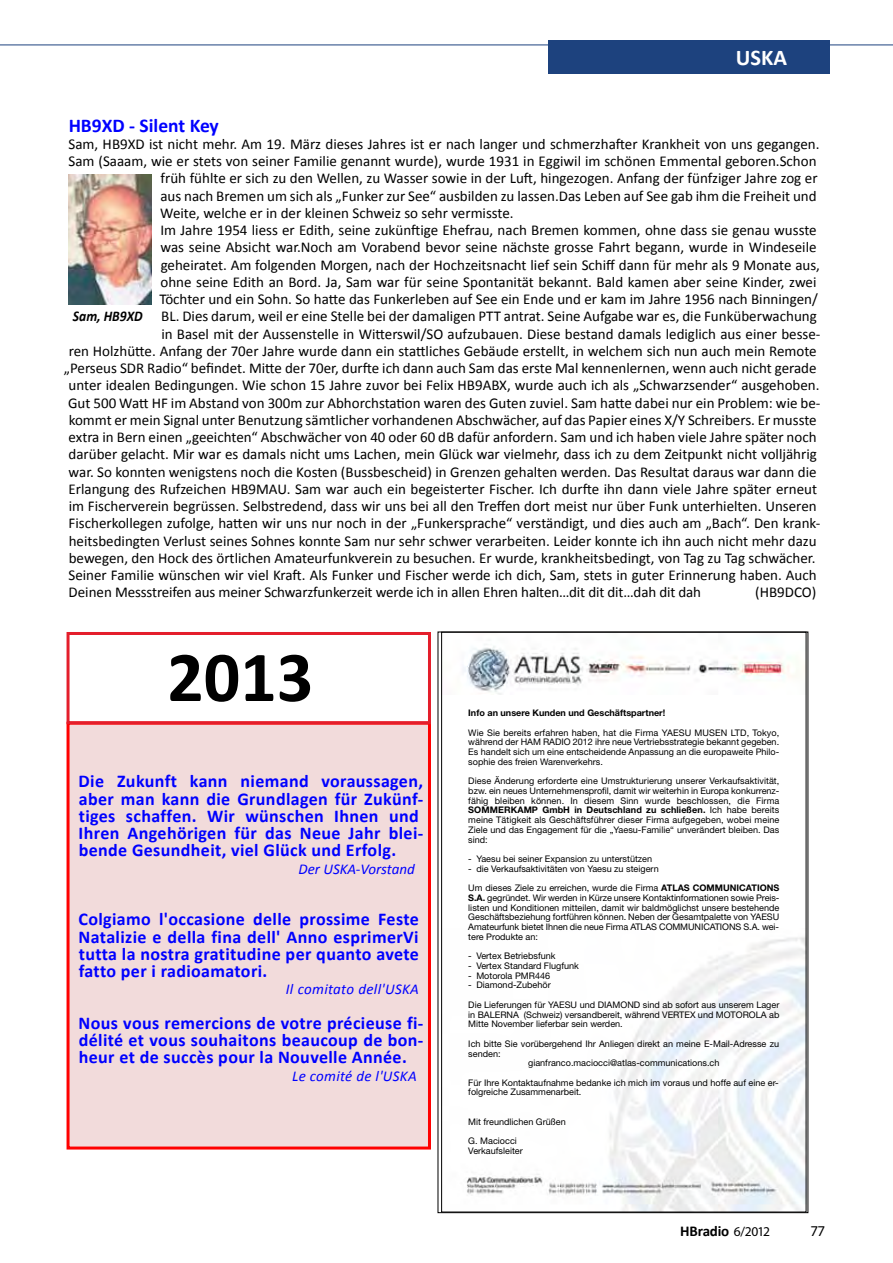
<style>
.page{position:relative;width:893px;height:1263px;background:#fff}
.page>*{position:absolute;margin:0;border:0;box-sizing:border-box;transform-origin:0 0}
.t1{font:700 72px "Calibri";color:#000}
.t2{font:700 22.5px "Calibri";color:#fff}
.t3{font:700 19.5px "Calibri";color:#00f}
.t4{font:700 18px/17.2px "Calibri";letter-spacing:.02em;color:#00f;text-align:justify}
.t5{font:15px "Calibri";color:#000}
.t6{font:italic 15px "Calibri";letter-spacing:.02em;color:#00f}
.t7{font:italic 15px "Calibri";color:#00f}
.t8{font:700 15px "Calibri";letter-spacing:-.015em;color:#000}
.t9{font:15px "Myriad Pro";color:#000}
.t10{font:italic 700 14.85px "Calibri";color:#000;scale:.91 1}
.t11{font:9.15px/9.8px "Helvetica Neue";color:#000}
.t12{font:700 9.15px "Helvetica Neue";color:#000}
.s1{font-weight:700}
.s2{font-family:"Myriad Pro";font-weight:400;font-size:13.5px}
</style>
<div class="page">
<hr style="left:0;top:45px;width:893px;height:1px;background:#1d427e">
<div style="left:548px;top:40px;width:281px;height:33px;background:#1d427e"></div>
<img style="left:68px;top:175px;width:83px;height:129px">
<img style="left:463px;top:646px;width:333px;height:49px">
<img style="left:467px;top:937px;width:337px;height:273px">
<div style="left:68px;top:723px;width:361px;height:425px;background:#f2dbdb"></div>
<div style="left:67px;top:722px;width:364px;height:427px;border:3px solid #f00"></div>
<div style="left:67px;top:632px;width:364px;height:92px;border:3px solid #e41e2b"></div>
<h2 class="t2" style="left:736px;top:43px;width:53px">USKA</h2>
<h3 class="t3" style="left:69px;top:113px;width:152px">HB9XD - Silent Key</h3>
<p class="t5" style="left:68px;top:134px;width:752px">Sam, HB9XD ist nicht mehr. Am 19. März dieses Jahres ist er nach langer und schmerzhafter Krankheit von uns gegangen.</p>
<p class="t5" style="left:68px;top:152px;width:750px">Sam (Saaam, wie er stets von seiner Familie genannt wurde), wurde 1931 in Eggiwil im schönen Emmental geboren.Schon</p>
<p class="t5" style="left:161px;top:169px;width:658px">früh fühlte er sich zu den Wellen, zu Wasser sowie in der Luft, hingezogen. Anfang der fünfziger Jahre zog er</p>
<p class="t5" style="left:160px;top:186px;width:658px">aus nach Bremen um sich als „Funker zur See“ ausbilden zu lassen.Das Leben auf See gab ihm die Freiheit und</p>
<p class="t5" style="left:160px;top:203px;width:355px">Weite, welche er in der kleinen Schweiz so sehr vermisste.</p>
<p class="t5" style="left:160px;top:221px;width:658px">Im Jahre 1954 liess er Edith, seine zukünftige Ehefrau, nach Bremen kommen, ohne dass sie genau wusste</p>
<p class="t5" style="left:160px;top:238px;width:658px">was seine Absicht war.Noch am Vorabend bevor seine nächste grosse Fahrt begann, wurde in Windeseile</p>
<p class="t5" style="left:161px;top:255px;width:661px">geheiratet. Am folgenden Morgen, nach der Hochzeitsnacht lief sein Schiff dann für mehr als 9 Monate aus,</p>
<p class="t5" style="left:160px;top:272px;width:658px">ohne seine Edith an Bord. Ja, Sam war für seine Spontanität bekannt. Bald kamen aber seine Kinder, zwei</p>
<p class="t5" style="left:159px;top:290px;width:660px">Töchter und ein Sohn. So hatte das Funkerleben auf See ein Ende und er kam im Jahre 1956 nach Binningen/</p>
<p class="t5" style="left:161px;top:307px;width:657px">BL. Dies darum, weil er eine Stelle bei der damaligen PTT antrat. Seine Aufgabe war es, die Funküberwachung</p>
<p class="t5" style="left:161px;top:324px;width:661px">in Basel mit der Aussenstelle in Witterswil/SO aufzubauen. Diese bestand damals lediglich aus einer besse-</p>
<p class="t5" style="left:69px;top:341px;width:749px">ren Holzhütte. Anfang der 70er Jahre wurde dann ein stattliches Gebäude erstellt, in welchem sich nun auch mein Remote</p>
<p class="t5" style="left:64px;top:359px;width:754px">„Perseus SDR Radio“ befindet. Mitte der 70er, durfte ich dann auch Sam das erste Mal kennenlernen, wenn auch nicht gerade</p>
<p class="t5" style="left:69px;top:376px;width:752px">unter idealen Bedingungen. Wie schon 15 Jahre zuvor bei Felix HB9ABX, wurde auch ich als „Schwarzsender“ ausgehoben.</p>
<p class="t5" style="left:68px;top:393px;width:754px">Gut 500 Watt HF im Abstand von 300m zur Abhorchstation waren des Guten zuviel. Sam hatte dabei nur ein Problem: wie be-</p>
<p class="t5" style="left:69px;top:410px;width:749px">kommt er mein Signal unter Benutzung sämtlicher vorhandenen Abschwächer, auf das Papier eines X/Y Schreibers. Er musste</p>
<p class="t5" style="left:69px;top:428px;width:750px">extra in Bern einen „geeichten“ Abschwächer von 40 oder 60 dB dafür anfordern. Sam und ich haben viele Jahre später noch</p>
<p class="t5" style="left:69px;top:445px;width:750px">darüber gelacht. Mir war es damals nicht ums Lachen, mein Glück war vielmehr, dass ich zu dem Zeitpunkt nicht volljährig</p>
<p class="t5" style="left:69px;top:462px;width:749px">war. So konnten wenigstens noch die Kosten (Bussbescheid) in Grenzen gehalten werden. Das Resultat daraus war dann die</p>
<p class="t5" style="left:69px;top:479px;width:750px">Erlangung des Rufzeichen HB9MAU. Sam war auch ein begeisterter Fischer. Ich durfte ihn dann viele Jahre später erneut</p>
<p class="t5" style="left:69px;top:497px;width:749px">im Fischerverein begrüssen. Selbstredend, dass wir uns bei all den Treffen dort meist nur über Funk unterhielten. Unseren</p>
<p class="t5" style="left:69px;top:514px;width:753px">Fischerkollegen zufolge, hatten wir uns nur noch in der „Funkersprache“ verständigt, und dies auch am „Bach“. Den krank-</p>
<p class="t5" style="left:69px;top:531px;width:749px">heitsbedingten Verlust seines Sohnes konnte Sam nur sehr schwer verarbeiten. Leider konnte ich ihn auch nicht mehr dazu</p>
<p class="t5" style="left:69px;top:548px;width:748px">bewegen, den Hock des örtlichen Amateurfunkverein zu besuchen. Er wurde, krankheitsbedingt, von Tag zu Tag schwächer.</p>
<p class="t5" style="left:69px;top:566px;width:750px">Seiner Familie wünschen wir viel Kraft. Als Funker und Fischer werde ich dich, Sam, stets in guter Erinnerung haben. Auch</p>
<p class="t5" style="left:69px;top:583px;width:634px">Deinen Messstreifen aus meiner Schwarzfunkerzeit werde ich in allen Ehren halten…dit dit dit…dah dit dah</p>
<p class="t5" style="left:755px;top:583px;width:63px">(HB9DCO)</p>
<p class="t10" style="left:73px;top:307px;width:78px">Sam, HB9XD</p>
<h1 class="t1" style="left:167px;top:631px;width:148px">2013</h1>
<p class="t4" style="left:79px;top:773px;width:346px;text-align:left">Die Zukunft kann niemand voraussagen, aber man kann die Grundlagen für Zukünf&shy;tiges schaffen. Wir wünschen Ihnen und Ihren Angehörigen für das Neue Jahr blei&shy;bende Gesundheit, viel Glück und Erfolg.</p>
<p class="t7" style="left:298px;top:858px;width:118px">Der USKA-Vorstand</p>
<p class="t4" style="left:79px;top:911px;width:342px">Colgiamo l'occasione delle prossime Feste Natalizie e della fina dell' Anno esprimerVi tutta la nostra gratitudine per quanto avete fatto per i radioamatori.</p>
<p class="t6" style="left:286px;top:979px;width:135px">Il comitato dell'USKA</p>
<p class="t4" style="left:79px;top:1014px;width:346px">Nous vous remercions de votre précieuse fi&shy;délité et vous souhaitons beaucoup de bon&shy;heur et de succès pour la Nouvelle Année.</p>
<p class="t6" style="left:292px;top:1065px;width:126px">Le comité de l'USKA</p>
<p class="t12" style="left:468px;top:707px;width:199px">Info an unsere Kunden und Geschäftspartner!</p>
<p class="t11" style="left:468px;top:727px;width:313px;text-align:justify">Wie Sie bereits erfahren haben, hat die Firma YAESU MUSEN LTD, Tokyo, während der HAM RADIO 2012 ihre neue Vertriebsstrategie bekannt gegeben.<br>Es handelt sich um eine entscheidende Anpassung an die europaweite Philo&shy;sophie des freien Warenverkehrs.</p>
<p class="t11" style="left:468px;top:776px;width:313px;text-align:justify">Diese Änderung erforderte eine Umstrukturierung unserer Verkaufsaktivität, bzw. ein neues Unternehmensprofil, damit wir weiterhin in Europa konkurrenz&shy;fähig bleiben können. In diesem Sinn wurde beschlossen, die Firma <span class="s1">SOMMERKAMP GmbH in Deutschland zu schließen.</span> Ich habe bereits meine Tätigkeit als Geschäftsführer dieser Firma aufgegeben, wobei meine Ziele und das Engagement für die „Yaesu-Familie“ unverändert bleiben. Das sind:</p>
<p class="t11" style="left:468px;top:854px;width:185px">- Yaesu bei seiner Expansion zu unterstützen</p>
<p class="t11" style="left:468px;top:859px;width:313px;line-height:19.5px">- die Verkaufsaktivitäten von Yaesu zu steigern<br>Um dieses Ziele zu erreichen, wurde die Firma <span class="s1">ATLAS COMMUNICATIONS</span></p>
<p class="t11" style="left:468px;top:893px;width:313px;text-align:justify"><span class="s1">S.A.</span> gegründet. Wir werden in Kürze unsere Kontaktinformationen sowie Preis&shy;listen und Konditionen mitteilen, damit wir baldmöglichst unsere bestehende Geschäftsbeziehung fortführen können. Neben der Gesamtpalette von YAESU Amateurfunk bietet Ihnen die neue Firma ATLAS COMMUNICATIONS S.A. wei&shy;tere Produkte an:</p>
<p class="t11" style="left:468px;top:951px;width:89px">- Vertex Betriebsfunk</p>
<p class="t11" style="left:468px;top:961px;width:112px">- Vertex Standard Flugfunk</p>
<p class="t11" style="left:468px;top:970px;width:83px">- Motorola PMR446</p>
<p class="t11" style="left:468px;top:975px;width:313px;line-height:19.5px">- Diamond-Zubehör<br>Die Lieferungen für YAESU und DIAMOND sind ab sofort aus unserem Lager</p>
<p class="t11" style="left:468px;top:1009px;width:313px">in BALERNA (Schweiz) versandbereit, während VERTEX und MOTOROLA ab<br>Mitte November lieferbar sein werden.</p>
<p class="t11" style="left:468px;top:1038px;width:312px">Ich bitte Sie vorübergehend Ihr Anliegen direkt an meine E-Mail-Adresse zu</p>
<p class="t11" style="left:468px;top:1048px;width:34px">senden:</p>
<p class="t11" style="left:528px;top:1058px;width:193px">gianfranco.maciocci@atlas-communications.ch</p>
<p class="t11" style="left:468px;top:1077px;width:312px">Für Ihre Kontaktaufnahme bedanke ich mich im voraus und hoffe auf eine er&shy;folgreiche Zusammenarbeit.</p>
<p class="t11" style="left:468px;top:1111px;width:99px;line-height:19.5px">Mit freundlichen Grüßen<br>G. Maciocci</p>
<p class="t11" style="left:468px;top:1145px;width:56px">Verkaufsleiter</p>
<p class="t8" style="left:680px;top:1221px;width:91px">HBradio <span class="s2">6/2012</span></p>
<p class="t9" style="left:810px;top:1221px;width:16px">77</p>
</div>
